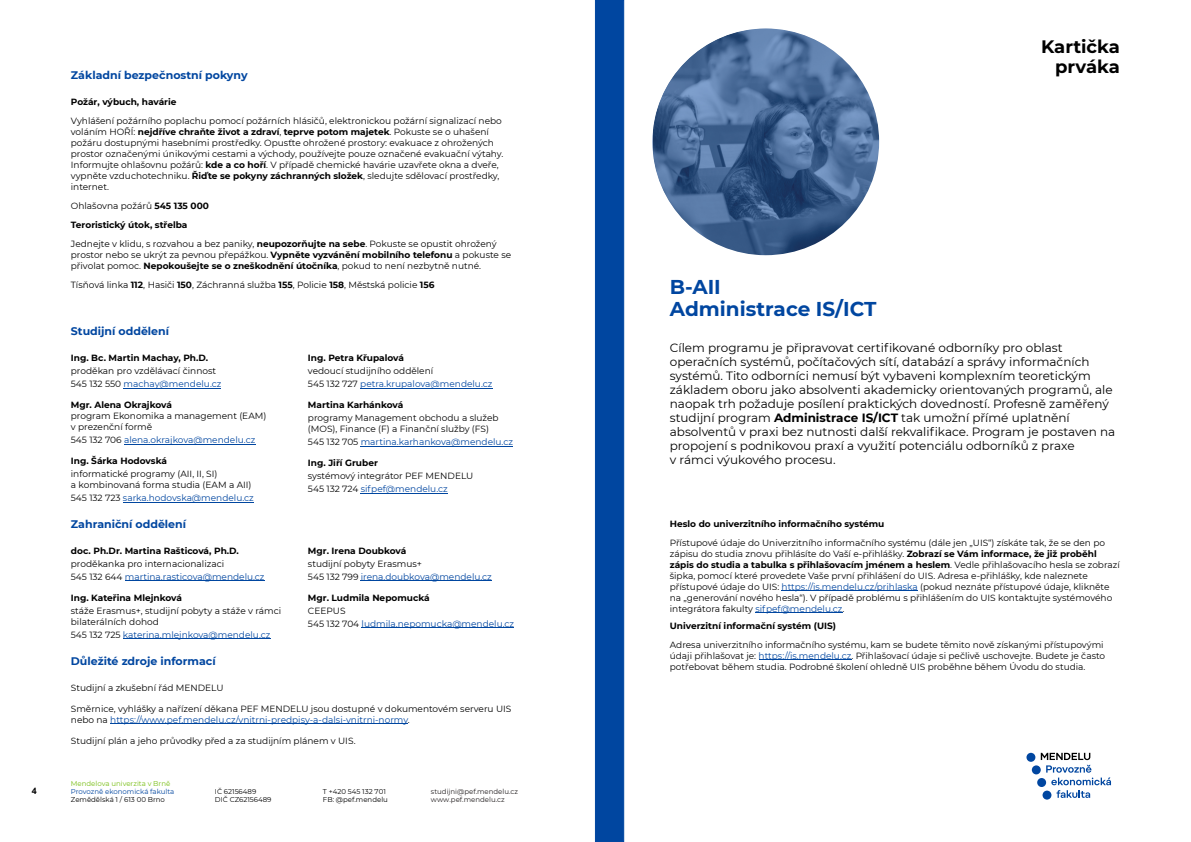
<style>
.page{position:relative;width:1191px;height:842px;background:#fff}
.page>*{position:absolute;margin:0;border:0;box-sizing:border-box;transform-origin:0 0}
.t1{font:700 20px/22px "Montserrat";color:#0046a0}
.t2{font:700 18px/20px "Montserrat";color:#000;text-align:right}
.t3{font:12px/14px "Montserrat";color:#000}
.t4{font:700 11px "Montserrat";color:#0046a0}
.t5{font:9px/11px "Montserrat";color:#000}
.t6{font:700 9px "Montserrat";color:#000}
.t7{font:9px/13px "Montserrat";color:#0046a0}
.t8{font:700 9px "Arial";color:#000}
.t9{font:7px "Montserrat";color:#000}
.t10{font:7px "Montserrat";color:#231f20}
.t11{font:7px "Montserrat";color:#0046a0}
.t12{font:7px "Montserrat";color:#78be14}
.s1{font-weight:700}
.s2{color:#0046a0}
.s3{color:#000}
</style>
<div class="page">
<hr style="left:124px;top:388px;width:97px;height:1px;background:#0046a0">
<hr style="left:124px;top:444px;width:131px;height:1px;background:#0046a0">
<hr style="left:123px;top:502px;width:131px;height:1px;background:#0046a0">
<hr style="left:360px;top:388px;width:132px;height:1px;background:#0046a0">
<hr style="left:361px;top:446px;width:152px;height:1px;background:#0046a0">
<hr style="left:361px;top:493px;width:87px;height:1px;background:#0046a0">
<hr style="left:125px;top:580px;width:139px;height:1px;background:#0046a0">
<hr style="left:123px;top:638px;width:147px;height:1px;background:#0046a0">
<hr style="left:361px;top:580px;width:131px;height:1px;background:#0046a0">
<hr style="left:361px;top:627px;width:153px;height:1px;background:#0046a0">
<hr style="left:110px;top:723px;width:298px;height:1px;background:#0046a0">
<div style="left:1037px;top:778px;width:9px;height:9px;background:#0046a0;border-radius:50%"></div>
<div style="left:1026px;top:753px;width:9px;height:9px;background:#0046a0;border-radius:50%"></div>
<div style="left:1032px;top:765px;width:8px;height:9px;background:#0046a0;border-radius:50%"></div>
<svg style="left:1040px;top:753px;width:71px;height:45px"></svg>
<hr style="left:781px;top:590px;width:136px;height:1px;background:#0046a0">
<hr style="left:755px;top:612px;width:87px;height:1px;background:#0046a0">
<hr style="left:758px;top:659px;width:93px;height:1px;background:#0046a0">
<div style="left:595px;top:0;width:29px;height:842px;background:#0046a0;border:1px solid #0046a0"></div>
<img style="left:652px;top:28px;width:227px;height:227px;border-radius:50%">
<p class="t8" style="left:32px;top:788px;width:7px">4</p>
<p class="t4" style="left:71px;top:68px;width:178px">Základní bezpečnostní pokyny</p>
<p class="t6" style="left:71px;top:96px;width:107px">Požár, výbuch, havárie</p>
<p class="t5" style="left:71px;top:115px;width:434px">Vyhlášení požárního poplachu pomocí požárních hlásičů, elektronickou požární signalizací nebo voláním HOŘÍ: <span class="s1">nejdříve chraňte život a zdraví</span>, <span class="s1">teprve potom majetek</span>. Pokuste se o uhašení požáru dostupnými hasebními prostředky. Opusťte ohrožené prostory: evakuace z ohrožených prostor označenými únikovými cestami a východy, používejte pouze označené evakuační výtahy.<br>Informujte ohlašovnu požárů: <span class="s1">kde a co hoří</span>. V případě chemické havárie uzavřete okna a dveře, vypněte vzduchotechniku. <span class="s1">Řiďte se pokyny záchranných složek</span>, sledujte sdělovací prostředky, internet.</p>
<p class="t5" style="left:71px;top:196px;width:427px;line-height:19px">Ohlašovna požárů <span class="s1">545 135 000<br>Teroristický útok, střelba<br></span>Jednejte v klidu, s rozvahou a bez paniky, <span class="s1">neupozorňujte na sebe</span>. Pokuste se opustit ohrožený</p>
<p class="t5" style="left:71px;top:249px;width:442px">prostor nebo se ukrýt za pevnou přepážkou. <span class="s1">Vypněte vyzvánění mobilního telefonu</span> a pokuste se přivolat pomoc. <span class="s1">Nepokoušejte se o zneškodnění útočníka</span>, pokud to není nezbytně nutné.</p>
<p class="t5" style="left:71px;top:279px;width:365px">Tísňová linka <span class="s1">112</span>, Hasiči <span class="s1">150</span>, Záchranná služba <span class="s1">155</span>, Policie <span class="s1">158</span>, Městská policie <span class="s1">156</span></p>
<p class="t4" style="left:71px;top:325px;width:100px">Studijní oddělení</p>
<p class="t6" style="left:71px;top:352px;width:139px">Ing. Bc. Martin Machay, Ph.D.</p>
<p class="t5" style="left:71px;top:364px;width:152px;line-height:13px">proděkan pro vzdělávací činnost<br>545 132 550 <span class="s2">machay@mendelu.cz</span></p>
<p class="t6" style="left:71px;top:399px;width:103px">Mgr. Alena Okrajková</p>
<p class="t5" style="left:71px;top:410px;width:197px">program Ekonomika a management (EAM) v prezenční formě</p>
<p class="t7" style="left:71px;top:433px;width:186px"><span class="s3">545 132 706</span> alena.okrajkova@mendelu.cz</p>
<p class="t6" style="left:71px;top:455px;width:98px">Ing. Šárka Hodovská</p>
<p class="t5" style="left:71px;top:468px;width:182px">informatické programy (AII, II, SI)<br>a kombinovaná forma studia (EAM a AII)</p>
<p class="t7" style="left:71px;top:491px;width:184px"><span class="s3">545 132 723</span> sarka.hodovska@mendelu.cz</p>
<p class="t4" style="left:71px;top:517px;width:117px">Zahraniční oddělení</p>
<p class="t6" style="left:71px;top:545px;width:169px">doc. Ph.Dr. Martina Rašticová, Ph.D.</p>
<p class="t5" style="left:71px;top:557px;width:195px;line-height:13px">proděkanka pro internacionalizaci<br>545 132 644 <span class="s2">martina.rasticova@mendelu.cz</span></p>
<p class="t6" style="left:71px;top:592px;width:113px">Ing. Kateřina Mlejnková</p>
<p class="t5" style="left:71px;top:605px;width:212px">stáže Erasmus+, studijní pobyty a stáže v rámci bilaterálních dohod</p>
<p class="t7" style="left:71px;top:628px;width:201px"><span class="s3">545 132 725</span> katerina.mlejnkova@mendelu.cz</p>
<p class="t4" style="left:71px;top:654px;width:146px">Důležité zdroje informací</p>
<p class="t6" style="left:308px;top:352px;width:97px">Ing. Petra Křupalová</p>
<p class="t5" style="left:308px;top:364px;width:186px;line-height:13px">vedoucí studijního oddělení<br>545 132 727 <span class="s2">petra.krupalova@mendelu.cz</span></p>
<p class="t6" style="left:308px;top:399px;width:97px">Martina Karhánková</p>
<p class="t5" style="left:308px;top:412px;width:192px">programy Management obchodu a služeb (MOS), Finance (F) a Finanční služby (FS)</p>
<p class="t7" style="left:308px;top:435px;width:206px"><span class="s3">545 132 705</span> martina.karhankova@mendelu.cz</p>
<p class="t6" style="left:308px;top:457px;width:71px">Ing. Jiří Gruber</p>
<p class="t5" style="left:308px;top:469px;width:167px;line-height:13px">systémový integrátor PEF MENDELU<br>545 132 724 <span class="s2">sifpef@mendelu.cz</span></p>
<p class="t6" style="left:308px;top:545px;width:100px">Mgr. Irena Doubková</p>
<p class="t5" style="left:308px;top:557px;width:185px;line-height:13px">studijní pobyty Erasmus+<br>545 132 799 <span class="s2">irena.doubkova@mendelu.cz</span></p>
<p class="t6" style="left:308px;top:592px;width:123px">Mgr. Ludmila Nepomucká</p>
<p class="t7" style="left:308px;top:604px;width:208px"><span class="s3">CEEPUS<br>545 132 704</span> ludmila.nepomucka@mendelu.cz</p>
<p class="t5" style="left:71px;top:682px;width:154px">Studijní a zkušební řád MENDELU</p>
<p class="t5" style="left:71px;top:703px;width:442px">Směrnice, vyhlášky a nařízení děkana PEF MENDELU jsou dostupné v dokumentovém serveru UIS nebo na <span class="s2">https://www.pef.mendelu.cz/vnitrni-predpisy-a-dalsi-vnitrni-normy</span>.</p>
<p class="t5" style="left:71px;top:735px;width:286px">Studijní plán a jeho průvodky před a za studijním plánem v UIS.</p>
<p class="t12" style="left:71px;top:779px;width:101px">Mendelova univerzita v Brně</p>
<p class="t11" style="left:71px;top:787px;width:105px">Provozně ekonomická fakulta</p>
<p class="t9" style="left:215px;top:787px;width:43px">IČ 62156489</p>
<p class="t9" style="left:323px;top:787px;width:64px">T +420 545 132 701</p>
<p class="t10" style="left:431px;top:787px;width:88px">studijni@pef.mendelu.cz</p>
<p class="t9" style="left:71px;top:795px;width:96px">Zemědělská 1 / 613 00 Brno</p>
<p class="t9" style="left:215px;top:795px;width:58px">DIČ CZ62156489</p>
<p class="t9" style="left:323px;top:795px;width:67px">FB: @pef.mendelu</p>
<p class="t10" style="left:431px;top:795px;width:75px">www.pef.mendelu.cz</p>
<h2 class="t2" style="left:1041px;top:37px;width:80px">Kartička prváka</h2>
<h1 class="t1" style="left:670px;top:275px;width:208px">B-AII<br>Administrace IS/ICT</h1>
<p class="t3" style="left:670px;top:340px;width:447px">Cílem programu je připravovat certifikované odborníky pro oblast operačních systémů, počítačových sítí, databází a správy informačních systémů. Tito odborníci nemusí být vybaveni komplexním teoretickým základem oboru jako absolventi akademicky orientovaných programů, ale naopak trh požaduje posílení praktických dovedností. Profesně zaměřený studijní program <span class="s1">Administrace IS/ICT</span> tak umožní přímé uplatnění absolventů v praxi bez nutnosti další rekvalifikace. Program je postaven na propojení s podnikovou praxí a využití potenciálu odborníků z praxe<br>v rámci výukového procesu.</p>
<p class="t6" style="left:670px;top:518px;width:216px">Heslo do univerzitního informačního systému</p>
<p class="t5" style="left:670px;top:537px;width:452px">Přístupové údaje do Univerzitního informačního systému (dále jen „UIS“) získáte tak, že se den po zápisu do studia znovu přihlásíte do Vaší e-přihlášky. <span class="s1">Zobrazí se Vám informace, že již proběhl zápis do studia a tabulka s přihlašovacím jménem a heslem</span>. Vedle přihlašovacího hesla se zobrazí šipka, pomocí které provedete Vaše první přihlášení do UIS. Adresa e-přihlášky, kde naleznete přístupové údaje do UIS: <span class="s2">https://is.mendelu.cz/prihlaska</span> (pokud neznáte přístupové údaje, klikněte na „generování nového hesla“). V případě problému s přihlášením do UIS kontaktujte systémového integrátora fakulty <span class="s2">sifpef@mendelu.cz</span>.</p>
<p class="t6" style="left:670px;top:620px;width:168px">Univerzitní informační systém (UIS)</p>
<p class="t5" style="left:670px;top:639px;width:437px">Adresa univerzitního informačního systému, kam se budete těmito nově získanými přístupovými údaji přihlašovat je: <span class="s2">https://is.mendelu.cz</span>. Přihlašovací údaje si pečlivě uschovejte. Budete je často potřebovat během studia. Podrobné školení ohledně UIS proběhne během Úvodu do studia.</p>
</div>
